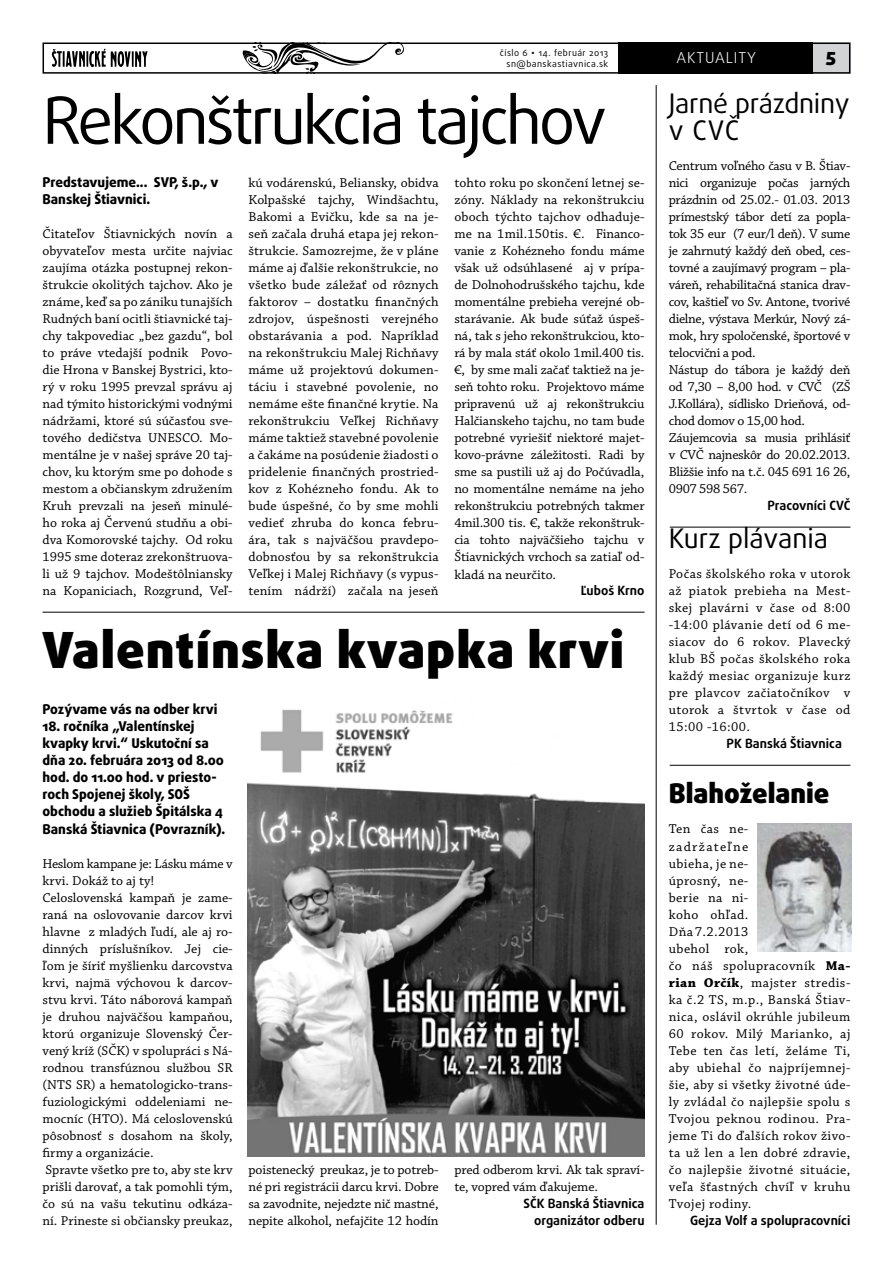
<style>
.page{position:relative;width:893px;height:1263px;background:#fff}
.page>*{position:absolute;margin:0;border:0;box-sizing:border-box;transform-origin:0 0}
.t1{font:64.8px "Daxline Pro";letter-spacing:-.05em;color:#000}
.t2{font:900 49.8px "Daxline Pro";letter-spacing:.02em;color:#000}
.t3{font:27px/27px "Daxline Pro";letter-spacing:-.01em;color:#000}
.t4{font:900 27px "Daxline Pro";color:#000}
.t5{font:900 18px "Daxline Pro";color:#000}
.t6{font:300 15px "Daxline Pro";letter-spacing:.06em;color:#fff}
.t7{font:13.5px/17px "Chaparral Pro Capt";color:#000;text-align:justify}
.t8{font:13.5px/17px "Chaparral Pro Capt";letter-spacing:-.025em;color:#000}
.t9{font:13.5px/17px "Chaparral Pro Capt";letter-spacing:.03em;color:#000}
.t10{font:800 13.5px/17px "Daxline Pro";color:#000}
.t11{font:700 12.75px/17px "Daxline Pro";color:#000;text-align:right}
.t12{font:9px/10.8px "Daxline Pro";letter-spacing:.05em;color:#000;text-align:right}
.s1{font-family:"Gill Sans MT Pro"}
.s2{font-family:"Chaparral Pro";font-weight:700}
</style>
<div class="page">
<div style="left:804px;top:43px;width:46px;height:31px;background:#d1d3d4"></div>
<svg style="left:242px;top:46px;width:162px;height:25px"></svg>
<div style="left:43px;top:43px;width:807px;height:31px;border:2px solid #000"></div>
<div style="left:619px;top:43px;width:194px;height:31px;background:#000"></div>
<svg style="left:51px;top:49px;width:97px;height:18px"></svg>
<hr style="left:656px;top:85px;width:1px;height:1140px;background:#000">
<hr style="left:670px;top:765px;width:180px;height:1px;background:#000">
<hr style="left:670px;top:527px;width:180px;height:1px;background:#000">
<hr style="left:43px;top:612px;width:601px;height:1px;background:#000">
<img style="left:247px;top:709px;width:397px;height:448px">
<img style="left:758px;top:823px;width:93px;height:128px">
<p class="t12" style="left:500px;top:48px;width:110px">číslo 6 <span class="s1">•</span> 14. február 2013 sn@banskastiavnica.sk</p>
<p class="t6" style="left:676px;top:48px;width:81px">AKTUALITY</p>
<h3 class="t5" style="left:826px;top:47px;width:12px">5</h3>
<h1 class="t1" style="left:43px;top:78px;width:566px">Rekonštrukcia tajchov</h1>
<p class="t10" style="left:43px;top:174px;width:177px">Predstavujeme... SVP, š.p., v<br>Banskej Štiavnici.</p>
<p class="t7" style="left:43px;top:226px;width:192px">Čitateľov Štiavnických novín a obyvateľov mesta určite najviac zaujíma otázka postupnej rekon&shy;štrukcie okolitých tajchov. Ako je známe, keď sa po zániku tunajších Rudných baní ocitli štiavnické taj&shy;chy takpovediac „bez gazdu“, bol to práve vtedajší podnik Povo&shy;die Hrona v Banskej Bystrici, kto&shy;rý v roku 1995 prevzal správu aj nad týmito historickými vodnými nádržami, ktoré sú súčasťou sve&shy;tového dedičstva UNESCO. Mo&shy;mentálne je v našej správe 20 taj&shy;chov, ku ktorým sme po dohode s mestom a občianskym združením Kruh prevzali na jeseň minulé&shy;ho roka aj Červenú studňu a obi&shy;dva Komorovské tajchy. Od roku 1995 sme doteraz zrekonštruova&shy;li už 9 tajchov. Modeštôlniansky na Kopaniciach, Rozgrund, Veľ-</p>
<p class="t7" style="left:248px;top:175px;width:192px">kú vodárenskú, Beliansky, obidva Kolpašské tajchy, Windšachtu, Bakomi a Evičku, kde sa na je&shy;seň začala druhá etapa jej rekon&shy;štrukcie. Samozrejme, že v pláne máme aj ďalšie rekonštrukcie, no všetko bude záležať od rôznych faktorov – dostatku finančných zdrojov, úspešnosti verejného obstarávania a pod. Napríklad na rekonštrukciu Malej Richňavy máme už projektovú dokumen&shy;táciu i stavebné povolenie, no nemáme ešte finančné krytie. Na rekonštrukciu Veľkej Richňavy máme taktiež stavebné povolenie a čakáme na posúdenie žiadosti o pridelenie finančných prostried&shy;kov z Kohézneho fondu. Ak to bude úspešné, čo by sme mohli vedieť zhruba do konca febru&shy;ára, tak s najväčšou pravdepo&shy;dobnosťou by sa rekonštrukcia Veľkej i Malej Richňavy (s vypus&shy;tením nádrží) začala na jeseň</p>
<p class="t7" style="left:454px;top:175px;width:192px">tohto roku po skončení letnej se&shy;zóny. Náklady na rekonštrukciu oboch týchto tajchov odhaduje&shy;me na 1mil.150tis. €. Financo&shy;vanie z Kohézneho fondu máme však už odsúhlasené aj v prípa&shy;de Dolnohodrušského tajchu, kde momentálne prebieha verejné ob&shy;starávanie. Ak bude súťaž úspeš&shy;ná, tak s jeho rekonštrukciou, kto&shy;rá by mala stáť okolo 1mil.400 tis. €, by sme mali začať taktiež na je&shy;seň tohto roku. Projektovo máme pripravenú už aj rekonštrukciu Halčianskeho tajchu, no tam bude potrebné vyriešiť niektoré majet&shy;kovo-právne záležitosti. Radi by sme sa pustili už aj do Počúvadla, no momentálne nemáme na jeho rekonštrukciu potrebných takmer 4mil.300 tis. €, takže rekonštruk&shy;cia tohto najväčšieho tajchu v Štiavnických vrchoch sa zatiaľ od&shy;kladá na neurčito.</p>
<p class="t11" style="left:581px;top:582px;width:65px">Ľuboš Krno</p>
<h2 class="t2" style="left:43px;top:617px;width:583px">Valentínska kvapka krvi</h2>
<p class="t10" style="left:43px;top:701px;width:177px">Pozývame vás na odber krvi</p>
<p class="t10" style="left:43px;top:718px;width:184px">18. ročníka „Valentínskej kvapky krvi.“ Uskutoční sa dňa 20. februára 2013 od 8.00 hod. do 11.00 hod. v priesto&shy;roch Spojenej školy, SOŠ obchodu a služieb Špitálska 4<br>Banská Štiavnica (Povrazník).</p>
<p class="t7" style="left:43px;top:855px;width:192px;text-align:left">Heslom kampane je: Lásku máme v krvi. Dokáž to aj ty!<br>Celoslovenská kampaň je zame&shy;raná na oslovovanie darcov krvi hlavne z mladých ľudí, ale aj ro&shy;dinných príslušníkov. Jej cie&shy;ľom je šíriť myšlienku darcovstva krvi, najmä výchovou k darcov&shy;stvu krvi. Táto náborová kampaň je druhou najväčšou kampaňou, ktorú organizuje Slovenský Čer&shy;vený kríž (SČK) v spolupráci s Ná&shy;rodnou transfúznou službou SR (NTS SR) a hematologicko-trans&shy;fuziologickými oddeleniami ne&shy;mocníc (HTO). Má celoslovenskú pôsobnosť s dosahom na školy, firmy a organizácie.<br>Spravte všetko pre to, aby ste krv prišli darovať, a tak pomohli tým, čo sú na vašu tekutinu odkáza&shy;ní. Prineste si občiansky preukaz,</p>
<p class="t7" style="left:248px;top:1161px;width:192px">poistenecký preukaz, je to potreb&shy;né pri registrácii darcu krvi. Dobre sa zavodnite, nejedzte nič mastné, nepite alkohol, nefajčite 12 hodín</p>
<p class="t7" style="left:454px;top:1161px;width:192px">pred odberom krvi. Ak tak spraví&shy;te, vopred vám ďakujeme.</p>
<p class="t11" style="left:523px;top:1195px;width:123px">SČK Banská Štiavnica organizátor odberu</p>
<h3 class="t3" style="left:669px;top:90px;width:182px">Jarné prázdniny v CVČ</h3>
<p class="t8" style="left:669px;top:158px;width:183px">Centrum voľného času v B. Štiav&shy;nici organizuje počas jarných prázdnin od 25.02.- 01.03. 2013 prímestský tábor detí za popla&shy;tok 35 eur (7 eur/l deň). V sume je zahrnutý každý deň obed, ces&shy;tovné a zaujímavý program – pla&shy;váreň, rehabilitačná stanica drav&shy;cov, kaštieľ vo Sv. Antone, tvorivé dielne, výstava Merkúr, Nový zá&shy;mok, hry spoločenské, športové v telocvični a pod.<br>Nástup do tábora je každý deň od 7,30 – 8,00 hod. v CVČ (ZŠ<br>J.Kollára), sídlisko Drieňová, od&shy;chod domov o 15,00 hod.<br>Záujemcovia sa musia prihlásiť v CVČ najneskôr do 20.02.2013.<br>Bližšie info na t.č. 045 691 16 26,<br>0907 598 567.</p>
<p class="t11" style="left:767px;top:497px;width:84px">Pracovníci CVČ</p>
<h3 class="t3" style="left:669px;top:525px;width:161px">Kurz plávania</h3>
<p class="t7" style="left:669px;top:566px;width:183px">Počas školského roka v utorok až piatok prebieha na Mest&shy;skej plavárni v čase od 8:00 -14:00 plávanie detí od 6 me&shy;siacov do 6 rokov. Plavecký klub BŠ počas školského roka každý mesiac organizuje kurz pre plavcov začiatočníkov v utorok a štvrtok v čase od 15:00 -16:00.</p>
<p class="t11" style="left:727px;top:735px;width:117px">PK Banská Štiavnica</p>
<h3 class="t4" style="left:669px;top:776px;width:162px">Blahoželanie</h3>
<p class="t9" style="left:669px;top:821px;width:183px">Ten čas ne-<br>zadržateľne<br>ubieha, je ne-<br>úprosný, ne-<br>berie na ni-<br>koho ohľad.<br>Dňa 7.2.2013<br>ubehol rok,<br>čo náš spolupracovník <span class="s2">Ma&shy;rian Orčík</span>, majster stredis&shy;ka č.2 TS, m.p., Banská Štiav&shy;nica, oslávil okrúhle jubileum<br>60 rokov. Milý Marianko, aj<br>Tebe ten čas letí, želáme Ti, aby ubiehal čo najpríjemnej&shy;šie, aby si všetky životné úde&shy;ly zvládal čo najlepšie spolu s<br>Tvojou peknou rodinou. Pra&shy;jeme Ti do ďalších rokov živo&shy;ta už len a len dobré zdravie, čo najlepšie životné situácie, veľa šťastných chvíľ v kruhu<br>Tvojej rodiny.</p>
<p class="t11" style="left:690px;top:1212px;width:162px">Gejza Volf a spolupracovníci</p>
</div>
